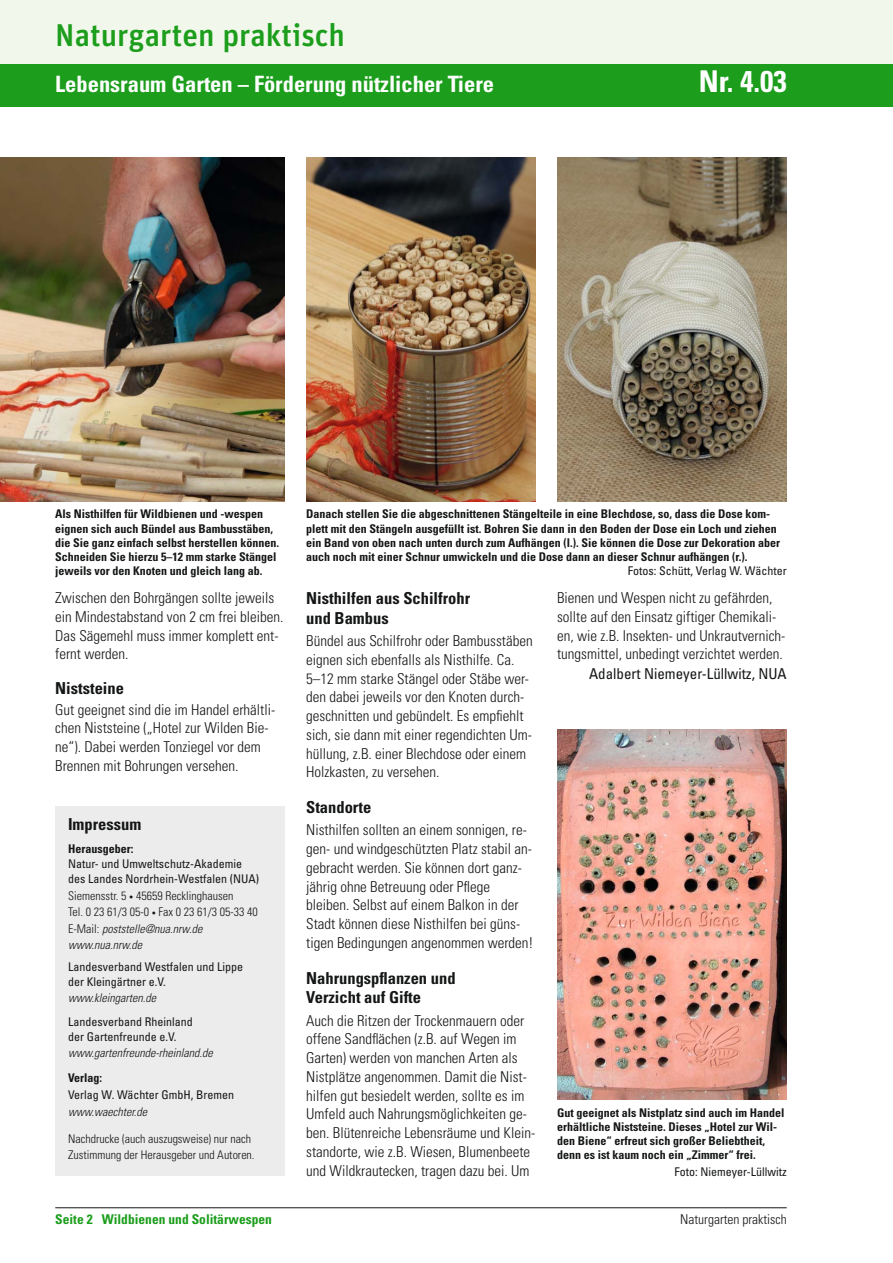
<style>
.page{position:relative;width:893px;height:1263px;background:#fff}
.page>*{position:absolute;margin:0;border:0;box-sizing:border-box;transform-origin:0 0}
.t1{font:500 31.5px "Unit Pro";color:#1c9e1c}
.t2{font:700 condensed 30px "Univers LT Std";color:#fff}
.t3{font:700 condensed 22.5px "Univers LT Std";color:#fff}
.t4{font:700 condensed 16.5px/19.5px "Univers LT Std";color:#151616}
.t5{font:300 condensed 15px/18.8px "Univers LT Std";color:#151616}
.t6{font:condensed 15px "Univers LT Std";color:#151616}
.t7{font:700 condensed 13.5px "Univers LT Std";color:#1c9e1c}
.t8{font:300 condensed 13.5px "Univers LT Std";color:#151616}
.t9{font:700 condensed 12px/14.2px "Univers LT Std";color:#151616}
.t10{font:condensed 12px/15px "Univers LT Std";color:#151616}
.t11{font:300 condensed 12px/16.5px "Univers LT Std";color:#151616}
.t12{font:italic 300 condensed 12px "Univers LT Std";color:#151616}
.t13{font:condensed 12px "Univers";color:#151616}
.s1{font-family:"Univers LT Std X Black";font-weight:400;font-stretch:normal}
.s2{font-style:italic}
</style>
<div class="page">
<hr style="left:55px;top:1208px;width:732px;height:1px;background:#151616">
<div style="left:0;top:0;width:893px;height:64px;background:#f1f7eb"></div>
<div style="left:0;top:64px;width:893px;height:42px;background:#1c9e1c"></div>
<div style="left:55px;top:806px;width:230px;height:370px;background:#ececec"></div>
<img style="left:0;top:157px;width:285px;height:345px">
<img style="left:306px;top:157px;width:230px;height:345px">
<img style="left:557px;top:157px;width:230px;height:345px">
<img style="left:557px;top:729px;width:230px;height:370px">
<h1 class="t1" style="left:55px;top:16px;width:291px">Naturgarten praktisch</h1>
<h3 class="t3" style="left:55px;top:75px;width:440px">Lebensraum Garten – Förderung nützlicher Tiere</h3>
<h2 class="t2" style="left:699px;top:69px;width:89px">Nr. 4.03</h2>
<p class="t9" style="left:55px;top:508px;width:225px">Als Nisthilfen für Wildbienen und -wespen eignen sich auch Bündel aus Bambusstäben, die Sie ganz einfach selbst herstellen können.<br>Schneiden Sie hierzu 5–12 mm starke Stängel jeweils vor den Knoten und gleich lang ab.</p>
<p class="t9" style="left:306px;top:508px;width:475px">Danach stellen Sie die abgeschnittenen Stängelteile in eine Blechdose, so, dass die Dose kom&shy;plett mit den Stängeln ausgefüllt ist. Bohren Sie dann in den Boden der Dose ein Loch und ziehen ein Band von oben nach unten durch zum Aufhängen (l.). Sie können die Dose zur Dekoration aber auch noch mit einer Schnur umwickeln und die Dose dann an dieser Schnur aufhängen (r.).</p>
<p class="t13" style="left:628px;top:567px;width:160px">Fotos: Schütt, Verlag W. Wächter</p>
<p class="t5" style="left:55px;top:589px;width:230px">Zwischen den Bohrgängen sollte jeweils ein Mindestabstand von 2 cm frei bleiben.<br>Das Sägemehl muss immer komplett ent&shy;fernt werden.</p>
<p class="t4" style="left:55px;top:680px;width:70px">Niststeine</p>
<p class="t5" style="left:55px;top:701px;width:221px">Gut geeignet sind die im Handel erhältli&shy;chen Niststeine („Hotel zur Wilden Bie&shy;ne“). Dabei werden Tonziegel vor dem Brennen mit Bohrungen versehen.</p>
<p class="t4" style="left:68px;top:816px;width:75px">Impressum</p>
<p class="t9" style="left:68px;top:843px;width:67px">Herausgeber:</p>
<p class="t10" style="left:68px;top:857px;width:192px">Natur- und Umweltschutz-Akademie des Landes Nordrhein-Westfalen (NUA)</p>
<p class="t11" style="left:68px;top:888px;width:191px">Siemensstr. 5 <span class="s1">·</span> 45659 Recklinghausen<br>Tel. 0 23 61/3 05-0 <span class="s1">·</span> Fax 0 23 61/3 05-33 40<br>E-Mail: <span class="s2">poststelle@nua.nrw.de www.nua.nrw.de</span></p>
<p class="t10" style="left:68px;top:960px;width:176px">Landesverband Westfalen und Lippe der Kleingärtner e.V.</p>
<p class="t12" style="left:68px;top:993px;width:90px">www.kleingarten.de</p>
<p class="t10" style="left:68px;top:1015px;width:126px">Landesverband Rheinland der Gartenfreunde e.V.</p>
<p class="t12" style="left:68px;top:1048px;width:146px">www.gartenfreunde-rheinland.de</p>
<p class="t9" style="left:68px;top:1072px;width:36px">Verlag:</p>
<p class="t10" style="left:68px;top:1088px;width:167px">Verlag W. Wächter GmbH, Bremen</p>
<p class="t12" style="left:68px;top:1107px;width:81px">www.waechter.de</p>
<p class="t11" style="left:68px;top:1131px;width:188px">Nachdrucke (auch auszugsweise) nur nach<br>Zustimmung der Herausgeber und Autoren.</p>
<p class="t4" style="left:306px;top:590px;width:166px">Nisthilfen aus Schilfrohr und Bambus</p>
<p class="t5" style="left:306px;top:632px;width:228px">Bündel aus Schilfrohr oder Bambusstäben eignen sich ebenfalls als Nisthilfe. Ca.<br>5–12 mm starke Stängel oder Stäbe wer&shy;den dabei jeweils vor den Knoten durch&shy;geschnitten und gebündelt. Es empfiehlt sich, sie dann mit einer regendichten Um&shy;hüllung, z.B. einer Blechdose oder einem Holzkasten, zu versehen.</p>
<p class="t4" style="left:306px;top:799px;width:67px">Standorte</p>
<p class="t5" style="left:306px;top:822px;width:229px">Nisthilfen sollten an einem sonnigen, re&shy;gen- und windgeschützten Platz stabil an&shy;gebracht werden. Sie können dort ganz&shy;jährig ohne Betreuung oder Pflege bleiben. Selbst auf einem Balkon in der Stadt können diese Nisthilfen bei güns&shy;tigen Bedingungen angenommen werden!</p>
<p class="t4" style="left:306px;top:970px;width:151px">Nahrungspflanzen und<br>Verzicht auf Gifte</p>
<p class="t5" style="left:306px;top:1012px;width:231px">Auch die Ritzen der Trockenmauern oder offene Sandflächen (z.B. auf Wegen im Garten) werden von manchen Arten als Nistplätze angenommen. Damit die Nist&shy;hilfen gut besiedelt werden, sollte es im Umfeld auch Nahrungsmöglichkeiten ge&shy;ben. Blütenreiche Lebensräume und Klein&shy;standorte, wie z.B. Wiesen, Blumenbeete und Wildkrautecken, tragen dazu bei. Um</p>
<p class="t5" style="left:557px;top:589px;width:230px">Bienen und Wespen nicht zu gefährden, sollte auf den Einsatz giftiger Chemikali&shy;en, wie z.B. Insekten- und Unkrautvernich&shy;tungsmittel, unbedingt verzichtet werden.</p>
<p class="t6" style="left:589px;top:668px;width:199px">Adalbert Niemeyer-Lüllwitz, NUA</p>
<p class="t9" style="left:557px;top:1106px;width:229px">Gut geeignet als Nistplatz sind auch im Handel erhältliche Niststeine. Dieses „Hotel zur Wil&shy;den Biene“ erfreut sich großer Beliebtheit, denn es ist kaum noch ein „Zimmer“ frei.</p>
<p class="t13" style="left:674px;top:1167px;width:114px">Foto: Niemeyer-Lüllwitz</p>
<p class="t7" style="left:55px;top:1214px;width:218px">Seite 2 Wildbienen und Solitärwespen</p>
<p class="t8" style="left:680px;top:1214px;width:108px">Naturgarten praktisch</p>
</div>
